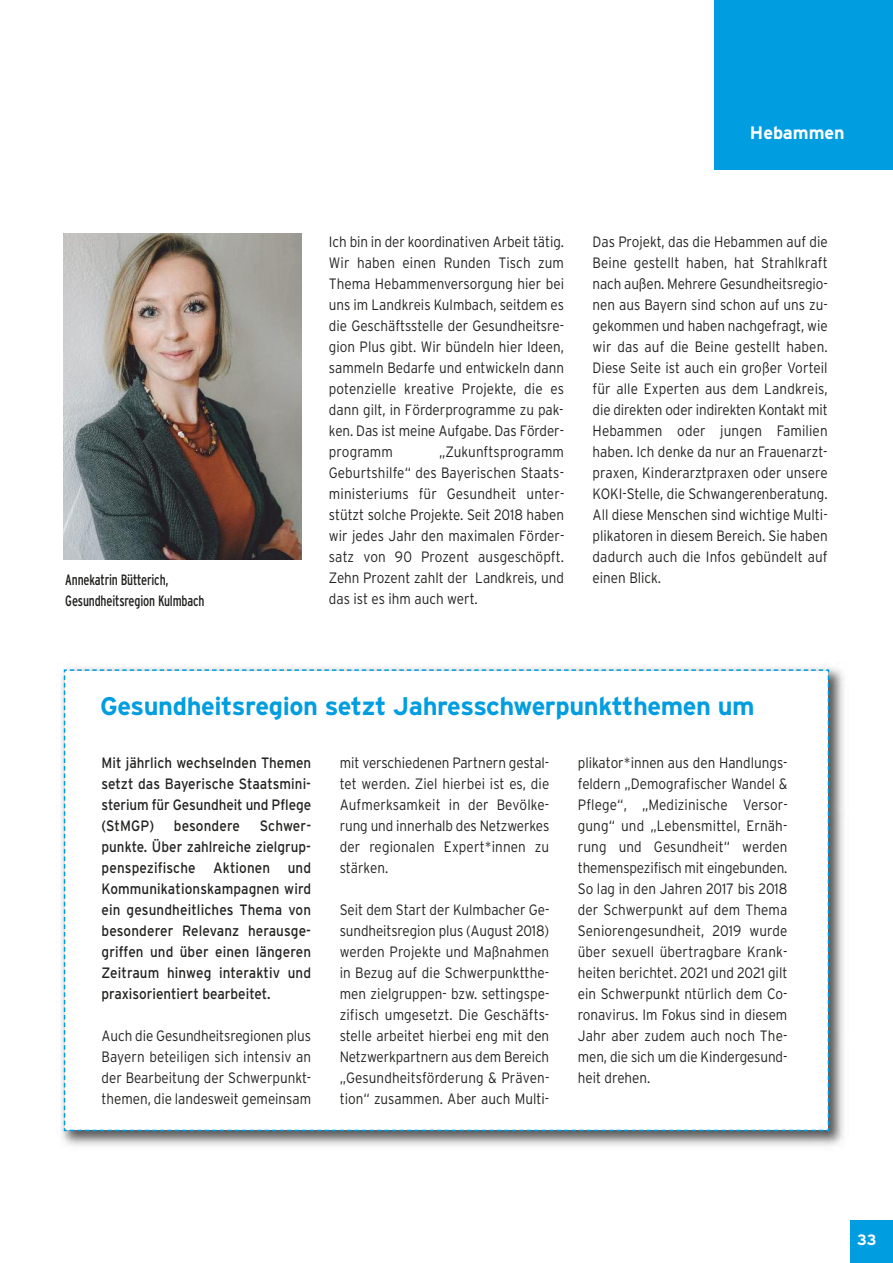
<style>
.page{position:relative;width:893px;height:1263px;background:#fff}
.page>*{position:absolute;margin:0;border:0;box-sizing:border-box;transform-origin:0 0}
.t1{font:700 25.5px "Interstate";letter-spacing:-.015em;color:#009de0}
.t2{font:700 18px "Interstate";color:#fff}
.t3{font:300 15px/21px "Interstate";color:#222221;text-align:justify;scale:.9 1}
.t4{font:15px/21px "Interstate";color:#222221;text-align:justify;scale:.9 1}
.t5{font:condensed 15px/21px "Interstate";letter-spacing:-.01em;color:#222221;scale:.9 1}
.t6{font:700 15px "Interstate";color:#fff}
</style>
<div class="page">
<div style="left:714px;top:0;width:179px;height:170px;background:#009de0"></div>
<div style="left:850px;top:1220px;width:43px;height:43px;background:#009de0"></div>
<img style="left:61px;top:667px;width:783px;height:479px">
<svg style="left:63px;top:669px;width:767px;height:463px"></svg>
<img style="left:64px;top:234px;width:238px;height:325px">
<p class="t5" style="left:65px;top:570px;width:156px">Annekatrin Bütterich,<br>Gesundheitsregion Kulmbach</p>
<p class="t2" style="left:750px;top:122px;width:96px">Hebammen</p>
<p class="t3" style="left:329px;top:232px;width:263px">Ich bin in der koordinativen Arbeit tätig.<br>Wir haben einen Runden Tisch zum Thema Hebammenversorgung hier bei uns im Landkreis Kulmbach, seitdem es die Geschäftsstelle der Gesundheitsre&shy;gion Plus gibt. Wir bündeln hier Ideen, sammeln Bedarfe und entwickeln dann potenzielle kreative Projekte, die es dann gilt, in Förderprogramme zu pak&shy;ken. Das ist meine Aufgabe. Das Förder&shy;programm</p>
<p class="t3" style="left:329px;top:442px;width:263px;text-indent:110px">„Zukunftsprogramm Geburtshilfe“ des Bayerischen Staats&shy;ministeriums für Gesundheit unter&shy;stützt solche Projekte. Seit 2018 haben wir jedes Jahr den maximalen Förder&shy;satz von 90 Prozent ausgeschöpft.<br>Zehn Prozent zahlt der Landkreis, und das ist es ihm auch wert.</p>
<p class="t3" style="left:593px;top:232px;width:263px">Das Projekt, das die Hebammen auf die Beine gestellt haben, hat Strahlkraft nach außen. Mehrere Gesundheitsregio&shy;nen aus Bayern sind schon auf uns zu&shy;gekommen und haben nachgefragt, wie wir das auf die Beine gestellt haben.<br>Diese Seite ist auch ein großer Vorteil für alle Experten aus dem Landkreis, die direkten oder indirekten Kontakt mit Hebammen oder jungen Familien haben. Ich denke da nur an Frauenarzt&shy;praxen, Kinderarztpraxen oder unsere KOKI-Stelle, die Schwangerenberatung.<br>All diese Menschen sind wichtige Multi&shy;plikatoren in diesem Bereich. Sie haben dadurch auch die Infos gebündelt auf einen Blick.</p>
<h1 class="t1" style="left:100px;top:691px;width:656px">Gesundheitsregion setzt Jahresschwerpunktthemen um</h1>
<p class="t4" style="left:102px;top:752px;width:234px">Mit jährlich wechselnden Themen setzt das Bayerische Staatsmini&shy;sterium für Gesundheit und Pflege (StMGP)</p>
<p class="t4" style="left:102px;top:815px;width:234px;text-indent:158px">Schwer&shy;punkte. Über zahlreiche zielgrup&shy;penspezifische Aktionen und Kommunikationskampagnen wird ein gesundheitliches Thema von besonderer Relevanz herausge&shy;griffen und über einen längeren Zeitraum hinweg interaktiv und praxisorientiert bearbeitet.</p>
<p class="t3" style="left:102px;top:1025px;width:234px">Auch die Gesundheitsregionen plus Bayern beteiligen sich intensiv an der Bearbeitung der Schwerpunkt&shy;themen, die landesweit gemeinsam</p>
<p class="t4" style="left:174px;top:815px;width:75px">besondere</p>
<p class="t3" style="left:340px;top:752px;width:234px">mit verschiedenen Partnern gestal&shy;tet werden. Ziel hierbei ist es, die Aufmerksamkeit in der Bevölke&shy;rung und innerhalb des Netzwerkes der regionalen Expert*innen zu stärken.</p>
<p class="t3" style="left:340px;top:899px;width:235px">Seit dem Start der Kulmbacher Ge&shy;sundheitsregion plus (August 2018) werden Projekte und Maßnahmen in Bezug auf die Schwerpunktthe&shy;men zielgruppen- bzw. settingspe&shy;zifisch umgesetzt. Die Geschäfts&shy;stelle arbeitet hierbei eng mit den Netzwerkpartnern aus dem Bereich „Gesundheitsförderung &amp; Präven&shy;tion“ zusammen. Aber auch Multi-</p>
<p class="t3" style="left:578px;top:752px;width:235px">plikator*innen aus den Handlungs&shy;feldern „Demografischer Wandel &amp; Pflege“, „Medizinische Versor&shy;gung“ und „Lebensmittel, Ernäh&shy;rung und Gesundheit“ werden themenspezifisch mit eingebunden.<br>So lag in den Jahren 2017 bis 2018 der Schwerpunkt auf dem Thema Seniorengesundheit, 2019 wurde über sexuell übertragbare Krank&shy;heiten berichtet. 2021 und 2021 gilt ein Schwerpunkt ntürlich dem Co&shy;ronavirus. Im Fokus sind in diesem Jahr aber zudem auch noch The&shy;men, die sich um die Kindergesund&shy;heit drehen.</p>
<p class="t6" style="left:857px;top:1231px;width:21px">33</p>
</div>
